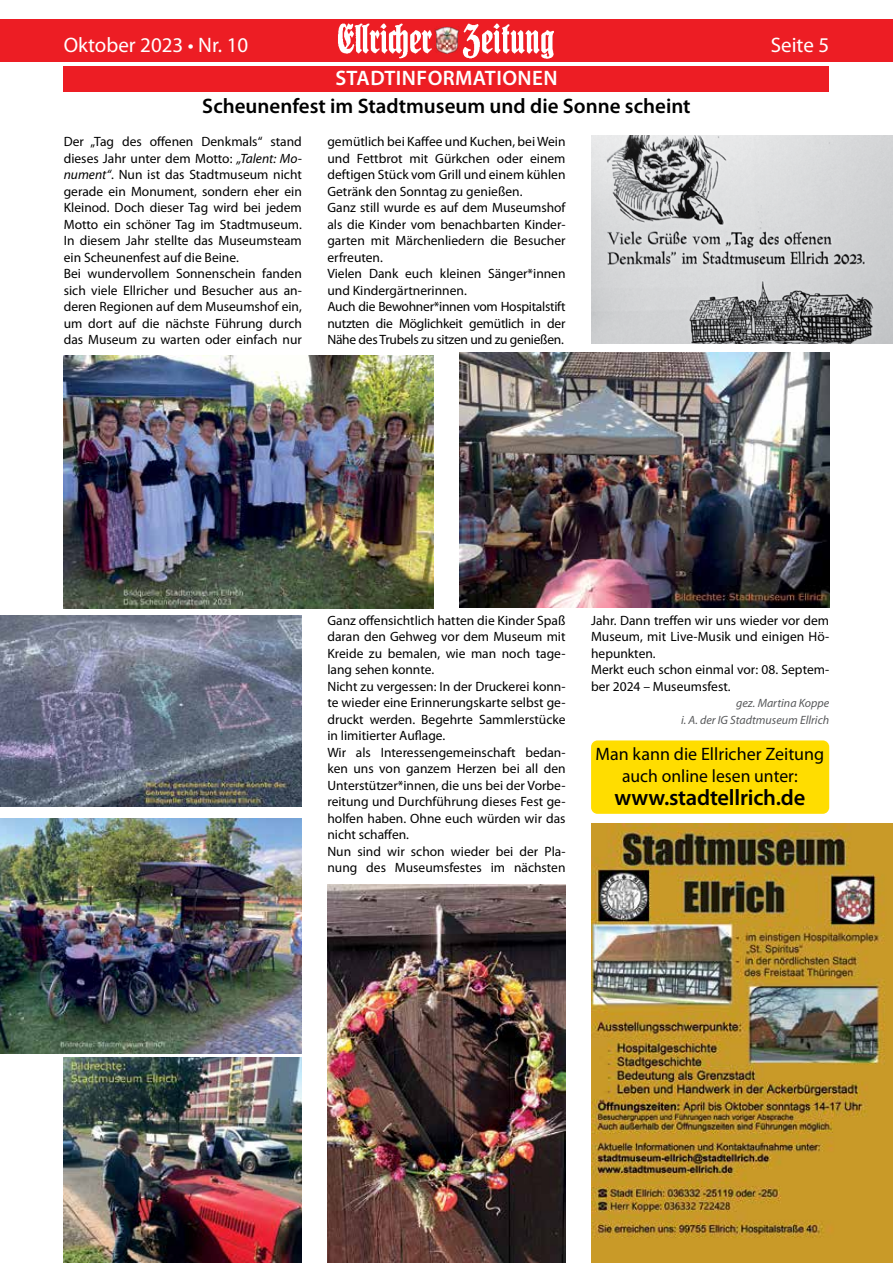
<style>
.page{position:relative;width:893px;height:1263px;background:#fff}
.page>*{position:absolute;margin:0;border:0;box-sizing:border-box;transform-origin:0 0}
.t1{font:600 22.5px "Myriad Pro";letter-spacing:-.01em;color:#000}
.t2{font:600 21px "Myriad Pro";color:#000}
.t3{font:21px "Myriad Pro";color:#fff}
.t4{font:600 21px "Myriad Pro";letter-spacing:.02em;color:#fff}
.t5{font:18px/22.5px "Myriad Pro";color:#000;text-align:center}
.t6{font:13.5px/16.5px "Myriad Pro";color:#000}
.t7{font:italic 12px/16.5px "Myriad Pro";color:#58595b;text-align:right}
.s1{font-style:italic}
</style>
<div class="page">
<div style="left:0;top:19px;width:893px;height:43px;background:#ed1d24"></div>
<img style="left:338px;top:23px;width:216px;height:36px">
<img style="left:434px;top:26px;width:26px;height:28px">
<div style="left:591px;top:740px;width:238px;height:74px;background:#fd0;border-radius:6px"></div>
<div style="left:64px;top:66px;width:765px;height:25px;background:#ed1d24"></div>
<img style="left:591px;top:824px;width:302px;height:439px">
<img style="left:459px;top:353px;width:370px;height:255px">
<img style="left:591px;top:136px;width:302px;height:208px">
<img style="left:327px;top:884px;width:239px;height:379px">
<img style="left:64px;top:1057px;width:238px;height:206px">
<img style="left:64px;top:356px;width:370px;height:252px">
<img style="left:0;top:615px;width:302px;height:192px">
<img style="left:0;top:819px;width:302px;height:234px">
<h2 class="t3" style="left:64px;top:32px;width:186px">Oktober 2023 • Nr. 10</h2>
<h2 class="t3" style="left:771px;top:32px;width:60px">Seite 5</h2>
<h2 class="t4" style="left:335px;top:64px;width:224px">STADTINFORMATIONEN</h2>
<h2 class="t2" style="left:202px;top:93px;width:490px">Scheunenfest im Stadtmuseum und die Sonne scheint</h2>
<p class="t6" style="left:64px;top:133px;width:240px">Der „Tag des offenen Denkmals“ stand dieses Jahr unter dem Motto: <span class="s1">„Talent: Mo&shy;nument“</span>. Nun ist das Stadtmuseum nicht gerade ein Monument, sondern eher ein Kleinod. Doch dieser Tag wird bei jedem Motto ein schöner Tag im Stadtmuseum.<br>In diesem Jahr stellte das Museumsteam ein Scheunenfest auf die Beine.<br>Bei wundervollem Sonnenschein fanden sich viele Ellricher und Besucher aus an&shy;deren Regionen auf dem Museumshof ein, um dort auf die nächste Führung durch das Museum zu warten oder einfach nur</p>
<p class="t6" style="left:327px;top:133px;width:240px">gemütlich bei Kaffee und Kuchen, bei Wein und Fettbrot mit Gürkchen oder einem deftigen Stück vom Grill und einem kühlen Getränk den Sonntag zu genießen.<br>Ganz still wurde es auf dem Museumshof als die Kinder vom benachbarten Kinder&shy;garten mit Märchenliedern die Besucher erfreuten.<br>Vielen Dank euch kleinen Sänger*innen und Kindergärtnerinnen.<br>Auch die Bewohner*innen vom Hospitalstift nutzten die Möglichkeit gemütlich in der Nähe des Trubels zu sitzen und zu genießen.</p>
<p class="t6" style="left:327px;top:612px;width:240px">Ganz offensichtlich hatten die Kinder Spaß daran den Gehweg vor dem Museum mit Kreide zu bemalen, wie man noch tage&shy;lang sehen konnte.<br>Nicht zu vergessen: In der Druckerei konn&shy;te wieder eine Erinnerungskarte selbst ge&shy;druckt werden. Begehrte Sammlerstücke in limitierter Auflage.<br>Wir als Interessengemeinschaft bedan&shy;ken uns von ganzem Herzen bei all den Unterstützer*innen, die uns bei der Vorbe&shy;reitung und Durchführung dieses Fest ge&shy;holfen haben. Ohne euch würden wir das nicht schaffen.<br>Nun sind wir schon wieder bei der Pla&shy;nung des Museumsfestes im nächsten</p>
<p class="t6" style="left:591px;top:612px;width:240px">Jahr. Dann treffen wir uns wieder vor dem<br>Museum, mit Live-Musik und einigen Hö&shy;hepunkten.<br>Merkt euch schon einmal vor: 08. Septem&shy;ber 2024 – Museumsfest.</p>
<p class="t7" style="left:681px;top:695px;width:150px">gez. Martina Koppe<br>i. A. der IG Stadtmuseum Ellrich</p>
<h3 class="t5" style="left:596px;top:742px;width:230px">Man kann die Ellricher Zeitung auch online lesen unter:</h3>
<h1 class="t1" style="left:614px;top:783px;width:193px">www.stadtellrich.de</h1>
</div>
